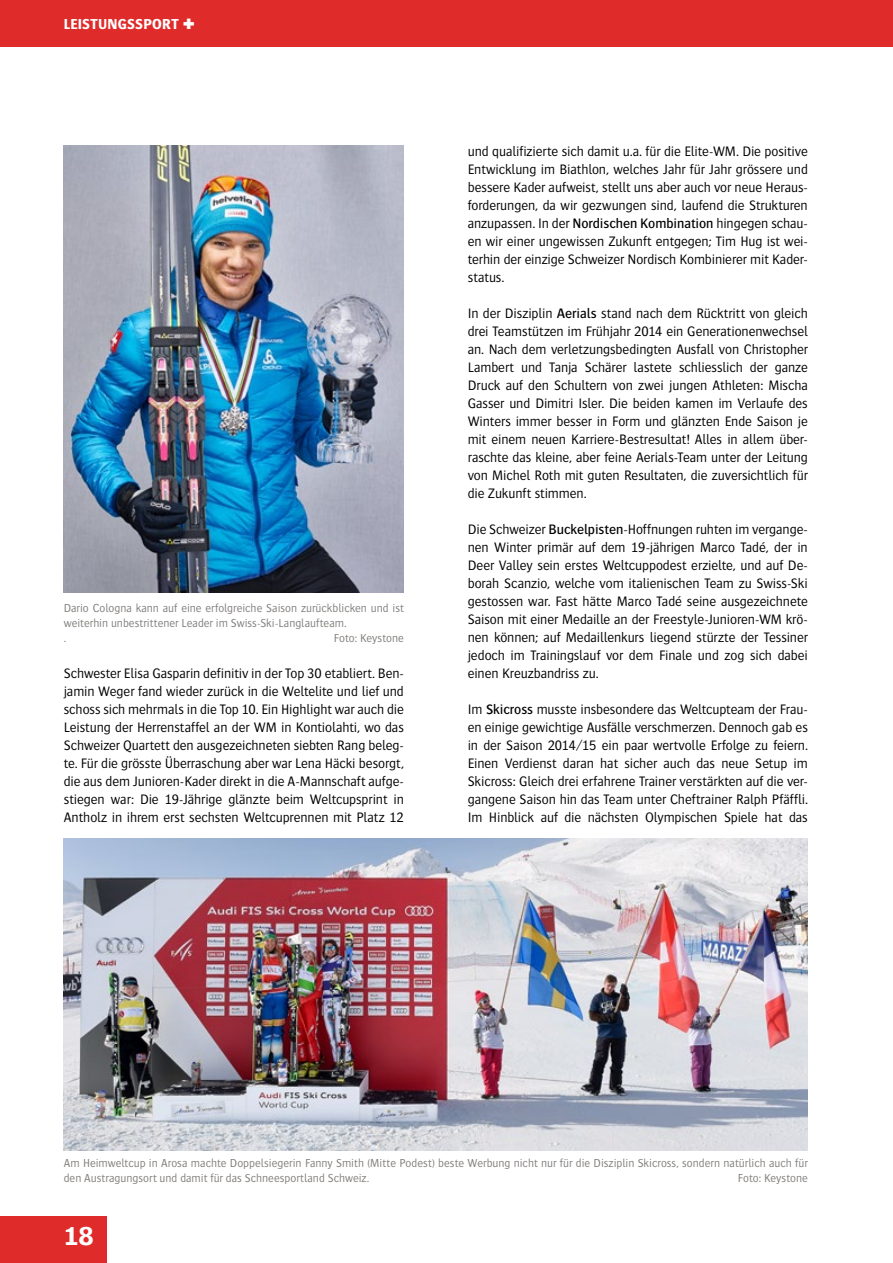
<style>
.page{position:relative;width:893px;height:1263px;background:#fff}
.page>*{position:absolute;margin:0;border:0;box-sizing:border-box;transform-origin:0 0}
.t1{font:700 27px "Bosis Std";color:#fff}
.t2{font:700 15px "Bosis Std";letter-spacing:.015em;color:#fff}
.t3{font:300 14.25px/18px "Bosis Std";letter-spacing:-.01em;color:#000;text-align:justify}
.t4{font:300 12px/15px "Bosis Std";color:#817e7b}
.s1{font-weight:500}
</style>
<div class="page">
<div style="left:0;top:0;width:893px;height:47px;background:#df2b2a"></div>
<div style="left:0;top:1216px;width:106px;height:47px;background:#df2b2a"></div>
<img style="left:64px;top:839px;width:744px;height:311px">
<img style="left:64px;top:146px;width:340px;height:447px">
<p class="t2" style="left:64px;top:16px;width:132px">LEISTUNGSSPORT ✚</p>
<p class="t4" style="left:64px;top:600px;width:342px">Dario Cologna kann auf eine erfolgreiche Saison zurückblicken und ist weiterhin unbestrittener Leader im Swiss-Ski-Langlaufteam.<br>.</p>
<p class="t4" style="left:334px;top:630px;width:72px">Foto: Keystone</p>
<p class="t3" style="left:64px;top:664px;width:342px">Schwester Elisa Gasparin definitiv in der Top 30 etabliert. Ben&shy;jamin Weger fand wieder zurück in die Weltelite und lief und schoss sich mehrmals in die Top 10. Ein Highlight war auch die Leistung der Herrenstaffel an der WM in Kontiolahti, wo das Schweizer Quartett den ausgezeichneten siebten Rang beleg&shy;te. Für die grösste Überraschung aber war Lena Häcki besorgt, die aus dem Junioren-Kader direkt in die A-Mannschaft aufge&shy;stiegen war: Die 19-Jährige glänzte beim Weltcupsprint in Antholz in ihrem erst sechsten Weltcuprennen mit Platz 12</p>
<p class="t3" style="left:468px;top:142px;width:342px">und qualifizierte sich damit u.a. für die Elite-WM. Die positive Entwicklung im Biathlon, welches Jahr für Jahr grössere und bessere Kader aufweist, stellt uns aber auch vor neue Heraus&shy;forderungen, da wir gezwungen sind, laufend die Strukturen anzupassen. In der <span class="s1">Nordischen Kombination</span> hingegen schau&shy;en wir einer ungewissen Zukunft entgegen; Tim Hug ist wei&shy;terhin der einzige Schweizer Nordisch Kombinierer mit Kader&shy;status.</p>
<p class="t3" style="left:468px;top:304px;width:342px">In der Disziplin <span class="s1">Aerials</span> stand nach dem Rücktritt von gleich drei Teamstützen im Frühjahr 2014 ein Generationenwechsel an. Nach dem verletzungsbedingten Ausfall von Christopher Lambert und Tanja Schärer lastete schliesslich der ganze Druck auf den Schultern von zwei jungen Athleten: Mischa Gasser und Dimitri Isler. Die beiden kamen im Verlaufe des Winters immer besser in Form und glänzten Ende Saison je mit einem neuen Karriere-Bestresultat! Alles in allem über&shy;raschte das kleine, aber feine Aerials-Team unter der Leitung von Michel Roth mit guten Resultaten, die zuversichtlich für die Zukunft stimmen.</p>
<p class="t3" style="left:468px;top:520px;width:342px">Die Schweizer <span class="s1">Buckelpisten</span>-Hoffnungen ruhten im vergange&shy;nen Winter primär auf dem 19-jährigen Marco Tadé, der in Deer Valley sein erstes Weltcuppodest erzielte, und auf De&shy;borah Scanzio, welche vom italienischen Team zu Swiss-Ski gestossen war. Fast hätte Marco Tadé seine ausgezeichnete Saison mit einer Medaille an der Freestyle-Junioren-WM krö&shy;nen können; auf Medaillenkurs liegend stürzte der Tessiner jedoch im Trainingslauf vor dem Finale und zog sich dabei einen Kreuzbandriss zu.</p>
<p class="t3" style="left:468px;top:700px;width:342px">Im <span class="s1">Skicross</span> musste insbesondere das Weltcupteam der Frau&shy;en einige gewichtige Ausfälle verschmerzen. Dennoch gab es in der Saison 2014/15 ein paar wertvolle Erfolge zu feiern.<br>Einen Verdienst daran hat sicher auch das neue Setup im Skicross: Gleich drei erfahrene Trainer verstärkten auf die ver&shy;gangene Saison hin das Team unter Cheftrainer Ralph Pfäffli.<br>Im Hinblick auf die nächsten Olympischen Spiele hat das</p>
<p class="t4" style="left:64px;top:1155px;width:746px">Am Heimweltcup in Arosa machte Doppelsiegerin Fanny Smith (Mitte Podest) beste Werbung nicht nur für die Disziplin Skicross, sondern natürlich auch für den Austragungsort und damit für das Schneesportland Schweiz.</p>
<p class="t4" style="left:738px;top:1170px;width:72px">Foto: Keystone</p>
<h1 class="t1" style="left:64px;top:1221px;width:31px">18</h1>
</div>
